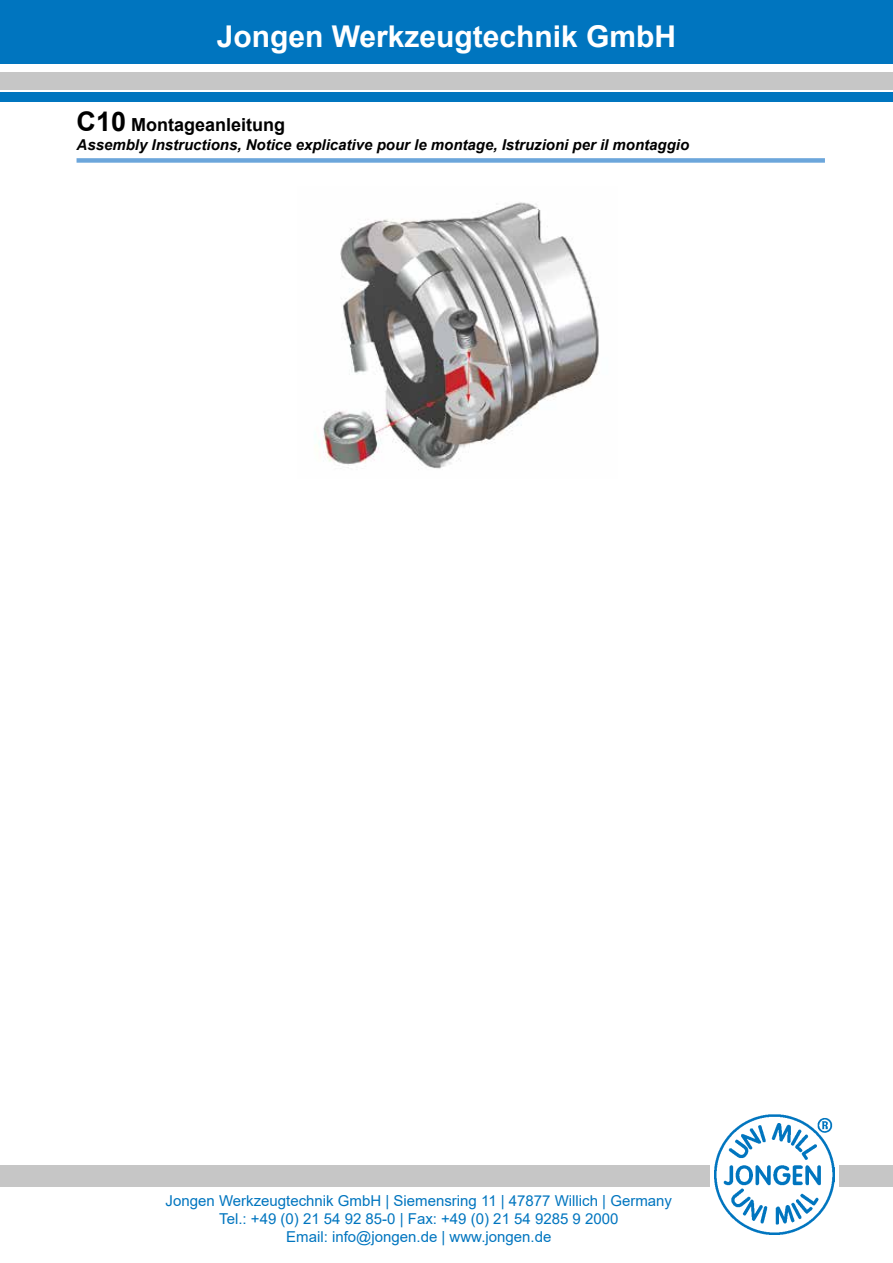
<style>
.page{position:relative;width:893px;height:1263px;background:#fff}
.page>*{position:absolute;margin:0;border:0;box-sizing:border-box;transform-origin:0 0}
.t1{font:700 30px "Arial";color:#fff}
.t2{font:700 18px "Arial";color:#000}
.t3{font:15px/18px "Arial";color:#0075bf;text-align:center}
.t4{font:italic 700 15px "Arial";color:#000}
.s1{font-size:27px}
</style>
<div class="page">
<div style="left:0;top:1165px;width:710px;height:21px;background:#c6c6c6"></div>
<div style="left:839px;top:1165px;width:54px;height:21px;background:#c6c6c6"></div>
<img style="left:714px;top:1114px;width:121px;height:121px">
<div style="left:0;top:0;width:893px;height:64px;background:#0075bf"></div>
<div style="left:0;top:92px;width:893px;height:10px;background:#0075bf"></div>
<div style="left:0;top:72px;width:893px;height:17px;background:#c6c6c6"></div>
<img style="left:315px;top:202px;width:284px;height:267px">
<div style="left:77px;top:158px;width:748px;height:5px;background:#6ca6db"></div>
<h1 class="t1" style="left:217px;top:15px;width:461px">Jongen Werkzeugtechnik GmbH</h1>
<p class="t2" style="left:77px;top:112px;width:210px"><span class="s1">C10</span> Montageanleitung</p>
<p class="t4" style="left:77px;top:135px;width:614px">Assembly Instructions, Notice explicative pour le montage, Istruzioni per il montaggio</p>
<p class="t3" style="left:166px;top:1191px;width:508px">Jongen Werkzeugtechnik GmbH | Siemensring 11 | 47877 Willich | Germany<br>Tel.: +49 (0) 21 54 92 85-0 | Fax: +49 (0) 21 54 9285 9 2000<br>Email: info@jongen.de | www.jongen.de</p>
</div>
